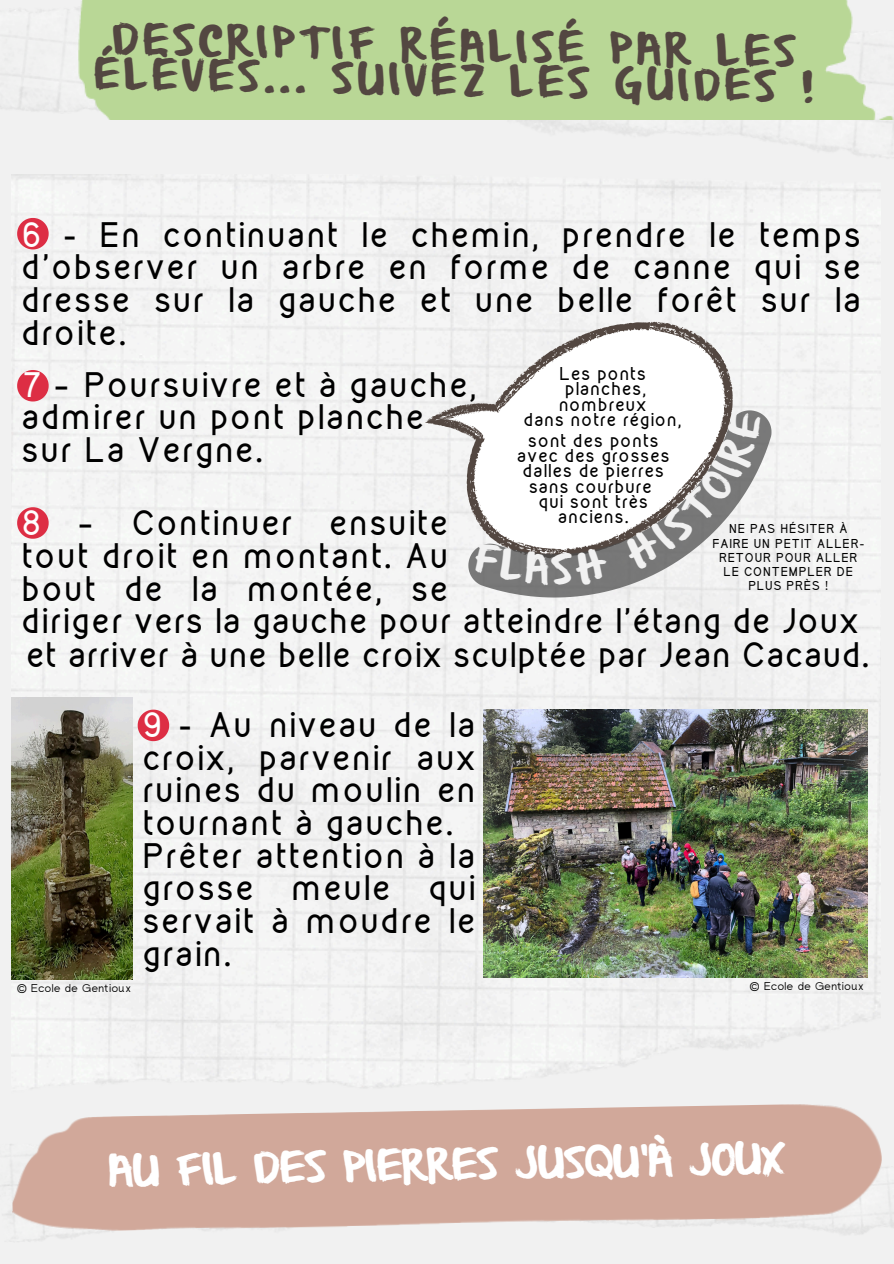
<style>
.page{position:relative;width:894px;height:1264px;background:#fff}
.page>*{position:absolute;margin:0;border:0;box-sizing:border-box;transform-origin:0 0}
.t1{font:34.95px/35px "From Where You Are";color:#534741;text-align:center}
.t2{font:34.95px "From Where You Are";color:#fff}
.t3{font:700 30.6px/32.7px "Kirvy";letter-spacing:.07em;color:#000}
.t4{font:700 30.6px "Kirvy";letter-spacing:.045em;color:#000}
.t5{font:700 16.05px/15.3px "Kirvy";letter-spacing:.07em;color:#000;text-align:center}
.t6{font:11.25px "rugratssans";letter-spacing:.045em;color:#000}
.t7{font:700 11.1px/14.2px "Kirvy";letter-spacing:.08em;color:#000;text-align:center}
.s1{color:#fff}
</style>
<div class="page">
<img style="left:12px;top:266px;width:868px;height:779px">
<svg style="left:411px;top:266px;width:367px;height:342px;fill:#f4f4f4"></svg>
<img style="left:12px;top:697px;width:120px;height:282px">
<img style="left:483px;top:710px;width:384px;height:267px">
<svg style="left:17px;top:370px;width:32px;height:31px"></svg>
<svg style="left:460px;top:403px;width:346px;height:246px;fill:#f5f5f5"></svg>
<svg style="left:17px;top:507px;width:32px;height:31px"></svg>
<svg style="left:138px;top:709px;width:31px;height:32px"></svg>
<div style="left:0;top:120px;width:893px;height:146px;background:#f1f1f1"></div>
<img style="left:0;top:0;width:893px;height:120px">
<img style="left:11px;top:1102px;width:871px;height:130px">
<svg style="left:469px;top:538px;width:141px;height:48px;background:#8a8988"></svg>
<svg style="left:621px;top:408px;width:143px;height:163px"></svg>
<p class="t1" style="left:94px;top:26px;width:721px;rotate:1deg">DESCRIPTIF RÉALISÉ PAR LES<br>ÉLÈVES... SUIVEZ LES GUIDES !</p>
<h3 class="t3" style="left:23px;top:218px;width:840px;text-align:justify"><span class="s1">6</span> - En continuant le chemin, prendre le temps d’observer un arbre en forme de canne qui se dresse sur la gauche et une belle forêt sur la droite.</h3>
<p class="t5" style="left:524px;top:366px;width:159px">Les ponts planches, nombreux<br>dans notre région,</p>
<h2 class="t5" style="left:517px;top:432px;width:154px">sont des ponts avec des grosses dalles de pierres sans courbure<br>qui sont très anciens.</h2>
<p class="t3" style="left:23px;top:368px;width:456px"><span class="s1">7</span> – Poursuivre et à gauche, admirer un pont planche sur La Vergne.</p>
<h2 class="t3" style="left:23px;top:507px;width:837px"><span class="s1">8</span> – Continuer ensuite<br>tout droit en montant. Au<br>bout de la montée, se<br>diriger vers la gauche pour atteindre l’étang de Joux</h2>
<p class="t7" style="left:712px;top:521px;width:153px">NE PAS HÉSITER À<br>FAIRE UN PETIT ALLER-<br>RETOUR POUR ALLER<br>LE CONTEMPLER DE<br>PLUS PRÈS !</p>
<p class="t4" style="left:27px;top:633px;width:844px">et arriver à une belle croix sculptée par Jean Cacaud.</p>
<p class="t3" style="left:143px;top:708px;width:334px"><span class="s1">9</span> - Au niveau de la croix, parvenir aux ruines du moulin en tournant à gauche.<br>Prêter attention à la grosse</p>
<p class="t3" style="left:143px;top:871px;width:334px;text-align:justify;text-indent:286px">qui servait à moudre le grain.</p>
<p class="t3" style="left:292px;top:871px;width:100px">meule</p>
<h1 class="t6" style="left:17px;top:983px;width:115px">© Ecole de Gentioux</h1>
<p class="t6" style="left:749px;top:982px;width:115px">© Ecole de Gentioux</p>
<p class="t2" style="left:108px;top:1154px;width:678px;rotate:-1deg">AU FIL DES PIERRES JUSQU’À JOUX</p>
</div>
